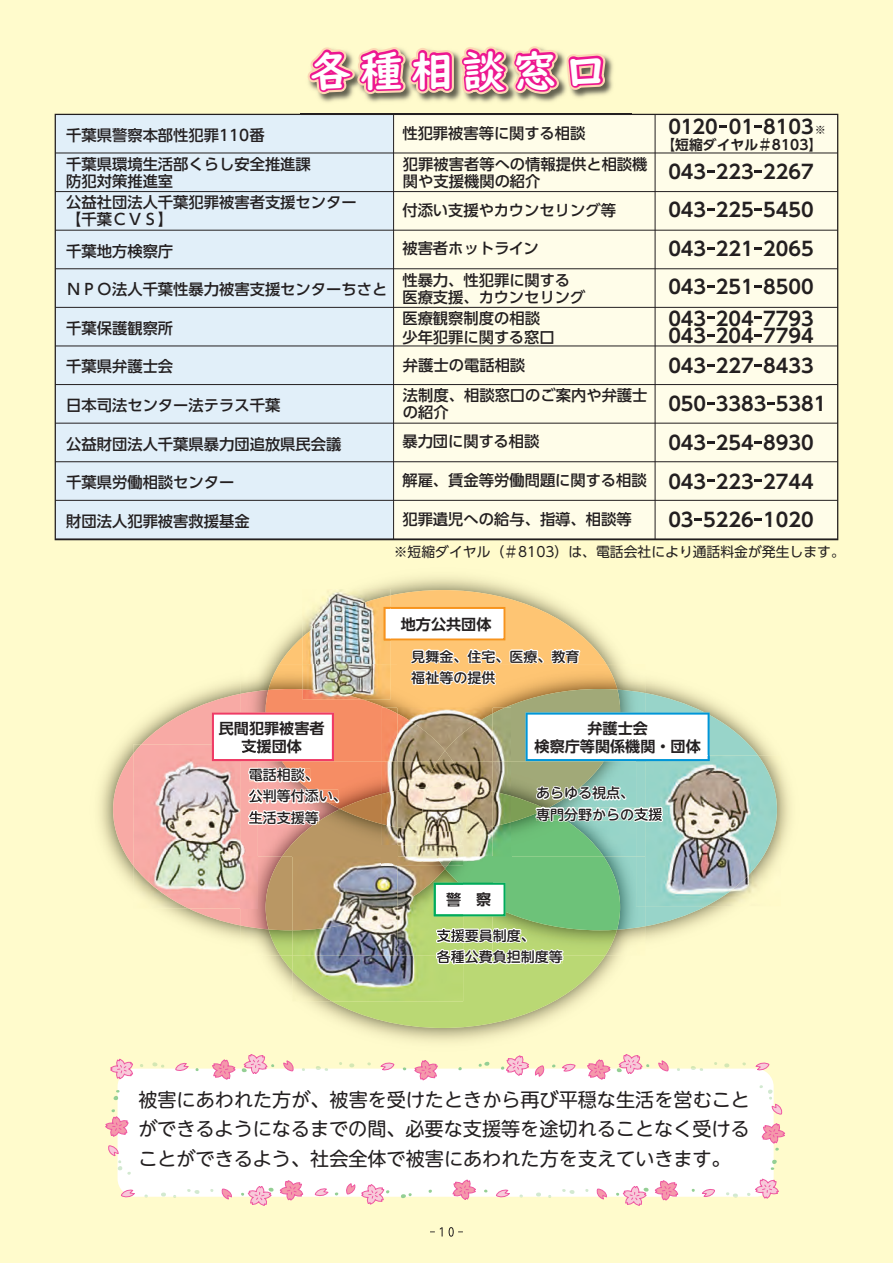
<style>
.page{position:relative;width:893px;height:1263px;background:#fffbcc}
.page>*{position:absolute;margin:0;border:0;box-sizing:border-box;transform-origin:0 0}
.t1{font:700 42.45px "UD Digi Kyokasho Std N";letter-spacing:.2em;color:#fff}
.t2{font:700 19.2px/38.5px "UD Shin Go Pro De";color:#231f20}
.t3{font:19.2px/29.7px "UD Shin M Go Pro";color:#231f20;text-align:justify}
.t4{font:500 15.3px/17px "UD Shin Go Pro";color:#231f20}
.t5{font:700 14.85px/17.9px "UD Shin Go Pro De";color:#231f20;text-align:center}
.t6{font:500 13.8px/21.3px "UD Shin M Go Pro";color:#231f20}
.t7{font:13.8px "UD Shin Go Pro";color:#231f20}
.t8{font:700 13.8px "UD Shin Go Pro De";color:#231f20}
.s1{font-size:11.1px}
</style>
<div class="page">
<img style="left:99px;top:760px;width:14px;height:100px">
<div style="left:118px;top:1068px;width:656px;height:129px;background:#fff;border-radius:18px"></div>
<svg style="left:55px;top:115px;width:783px;height:424px;background:#eff4ed"></svg>
<hr style="left:55px;top:114px;width:783px;height:1px;background:#231f20">
<hr style="left:55px;top:153px;width:783px;height:1px;background:#231f20">
<hr style="left:55px;top:191px;width:783px;height:1px;background:#231f20">
<hr style="left:55px;top:230px;width:783px;height:1px;background:#231f20">
<hr style="left:55px;top:268px;width:783px;height:1px;background:#231f20">
<hr style="left:55px;top:307px;width:783px;height:1px;background:#231f20">
<hr style="left:55px;top:346px;width:783px;height:1px;background:#231f20">
<img style="left:301px;top:101px;width:330px;height:18px">
<svg style="left:307px;top:46px;width:306px;height:55px"></svg>
<hr style="left:55px;top:384px;width:783px;height:1px;background:#231f20">
<hr style="left:55px;top:423px;width:783px;height:1px;background:#231f20">
<hr style="left:55px;top:461px;width:783px;height:1px;background:#231f20">
<hr style="left:55px;top:500px;width:783px;height:1px;background:#231f20">
<hr style="left:55px;top:539px;width:783px;height:1px;background:#231f20">
<hr style="left:655px;top:114px;width:1px;height:426px;background:#231f20">
<hr style="left:393px;top:114px;width:1px;height:426px;background:#231f20">
<svg style="left:707px;top:170px;width:8px;height:2px"></svg>
<svg style="left:754px;top:170px;width:8px;height:2px"></svg>
<svg style="left:707px;top:209px;width:8px;height:2px"></svg>
<svg style="left:754px;top:209px;width:8px;height:2px"></svg>
<svg style="left:707px;top:247px;width:8px;height:2px"></svg>
<svg style="left:754px;top:247px;width:8px;height:2px"></svg>
<svg style="left:707px;top:286px;width:8px;height:2px"></svg>
<svg style="left:754px;top:286px;width:8px;height:2px"></svg>
<svg style="left:707px;top:317px;width:8px;height:2px"></svg>
<svg style="left:754px;top:317px;width:8px;height:2px"></svg>
<svg style="left:707px;top:334px;width:8px;height:2px"></svg>
<svg style="left:754px;top:334px;width:8px;height:2px"></svg>
<svg style="left:707px;top:364px;width:8px;height:2px"></svg>
<svg style="left:754px;top:364px;width:8px;height:2px"></svg>
<svg style="left:707px;top:403px;width:8px;height:2px"></svg>
<svg style="left:767px;top:403px;width:8px;height:2px"></svg>
<svg style="left:707px;top:441px;width:8px;height:2px"></svg>
<svg style="left:754px;top:441px;width:8px;height:2px"></svg>
<svg style="left:707px;top:480px;width:8px;height:2px"></svg>
<svg style="left:754px;top:480px;width:8px;height:2px"></svg>
<svg style="left:694px;top:518px;width:8px;height:2px"></svg>
<svg style="left:754px;top:518px;width:8px;height:2px"></svg>
<svg style="left:760px;top:1085px;width:23px;height:30px"></svg>
<svg style="left:283px;top:1060px;width:11px;height:12px"></svg>
<svg style="left:242px;top:1054px;width:32px;height:20px"></svg>
<svg style="left:212px;top:1059px;width:24px;height:21px"></svg>
<svg style="left:175px;top:1063px;width:14px;height:8px"></svg>
<svg style="left:195px;top:1068px;width:4px;height:3px"></svg>
<svg style="left:380px;top:1062px;width:15px;height:9px"></svg>
<svg style="left:414px;top:1060px;width:24px;height:21px"></svg>
<svg style="left:403px;top:1067px;width:4px;height:4px"></svg>
<svg style="left:552px;top:1064px;width:24px;height:8px"></svg>
<svg style="left:140px;top:1062px;width:24px;height:5px"></svg>
<svg style="left:316px;top:1062px;width:55px;height:9px"></svg>
<svg style="left:658px;top:1060px;width:11px;height:12px"></svg>
<svg style="left:617px;top:1054px;width:32px;height:20px"></svg>
<svg style="left:587px;top:1059px;width:24px;height:21px"></svg>
<svg style="left:755px;top:1062px;width:15px;height:9px"></svg>
<svg style="left:691px;top:1062px;width:55px;height:9px"></svg>
<svg style="left:458px;top:1056px;width:87px;height:21px"></svg>
<svg style="left:105px;top:1059px;width:28px;height:116px"></svg>
<svg style="left:596px;top:1188px;width:11px;height:12px"></svg>
<svg style="left:616px;top:1186px;width:32px;height:20px"></svg>
<svg style="left:654px;top:1181px;width:25px;height:20px"></svg>
<svg style="left:701px;top:1189px;width:14px;height:8px"></svg>
<svg style="left:495px;top:1189px;width:15px;height:8px"></svg>
<svg style="left:452px;top:1180px;width:24px;height:20px"></svg>
<svg style="left:484px;top:1189px;width:4px;height:4px"></svg>
<svg style="left:314px;top:1188px;width:15px;height:8px"></svg>
<svg style="left:335px;top:1192px;width:3px;height:4px"></svg>
<svg style="left:726px;top:1124px;width:59px;height:75px"></svg>
<svg style="left:536px;top:1189px;width:52px;height:9px"></svg>
<svg style="left:221px;top:1188px;width:11px;height:12px"></svg>
<svg style="left:241px;top:1186px;width:32px;height:20px"></svg>
<svg style="left:279px;top:1181px;width:25px;height:20px"></svg>
<svg style="left:121px;top:1189px;width:14px;height:8px"></svg>
<svg style="left:161px;top:1189px;width:52px;height:9px"></svg>
<svg style="left:346px;top:1183px;width:86px;height:22px"></svg>
<img style="left:777px;top:756px;width:4px;height:150px">
<img style="left:758px;top:756px;width:19px;height:150px">
<img style="left:113px;top:590px;width:645px;height:438px">
<img style="left:302px;top:589px;width:89px;height:6px">
<img style="left:302px;top:595px;width:89px;height:104px">
<img style="left:302px;top:689px;width:60px;height:10px">
<img style="left:383px;top:607px;width:8px;height:34px">
<svg style="left:430px;top:1227px;width:33px;height:10px"></svg>
<svg style="left:719px;top:125px;width:8px;height:2px"></svg>
<svg style="left:754px;top:125px;width:8px;height:2px"></svg>
<p class="t4" style="left:66px;top:126px;width:200px">千葉県警察本部性犯罪110番</p>
<h1 class="t1" style="left:310px;top:38px;width:299px">各種相談窓口</h1>
<p class="t4" style="left:402px;top:124px;width:184px">性犯罪被害等に関する相談</p>
<p class="t4" style="left:66px;top:155px;width:246px">千葉県環境生活部くらし安全推進課防犯対策推進室</p>
<p class="t4" style="left:66px;top:193px;width:292px">公益社団法人千葉犯罪被害者支援センター【千葉ＣＶＳ】</p>
<p class="t4" style="left:66px;top:242px;width:109px">千葉地方検察庁</p>
<p class="t4" style="left:66px;top:280px;width:323px">ＮＰＯ法人千葉性暴力被害支援センターちさと</p>
<p class="t4" style="left:66px;top:319px;width:109px">千葉保護観察所</p>
<p class="t4" style="left:66px;top:358px;width:109px">千葉県弁護士会</p>
<p class="t4" style="left:66px;top:396px;width:216px">日本司法センター法テラス千葉</p>
<p class="t4" style="left:66px;top:435px;width:277px">公益財団法人千葉県暴力団追放県民会議</p>
<p class="t4" style="left:66px;top:473px;width:170px">千葉県労働相談センター</p>
<p class="t4" style="left:66px;top:512px;width:185px">財団法人犯罪被害救援基金</p>
<p class="t4" style="left:403px;top:155px;width:246px;line-height:17.5px">犯罪被害者等への情報提供と相談機関や支援機関の紹介</p>
<p class="t4" style="left:402px;top:201px;width:215px">付添い支援やカウンセリング等</p>
<p class="t4" style="left:402px;top:240px;width:138px">被害者ホットライン</p>
<p class="t4" style="left:402px;top:271px;width:185px">性暴力、性犯罪に関する医療支援、カウンセリング</p>
<p class="t4" style="left:402px;top:309px;width:154px;line-height:18.3px">医療観察制度の相談少年犯罪に関する窓口</p>
<p class="t4" style="left:403px;top:357px;width:124px">弁護士の電話相談</p>
<p class="t4" style="left:403px;top:386px;width:246px;line-height:17.5px">法制度、相談窓口のご案内や弁護士の紹介</p>
<p class="t4" style="left:402px;top:433px;width:139px">暴力団に関する相談</p>
<p class="t4" style="left:402px;top:471px;width:246px">解雇、賃金等労働問題に関する相談</p>
<p class="t4" style="left:402px;top:510px;width:231px">犯罪遺児への給与、指導、相談等</p>
<p class="t2" style="left:668px;top:107px;width:159px">0120 01 8103<span class="s1">※</span></p>
<p class="t8" style="left:661px;top:134px;width:162px">【短縮ダイヤル＃8103】</p>
<p class="t2" style="left:668px;top:152px;width:147px;text-align:justify">043 223 2267<br>043 225 5450<br>043 221 2065<br>043 251 8500</p>
<p class="t2" style="left:668px;top:309px;width:147px;line-height:17.5px">043 204 7793<br>043 204 7794</p>
<p class="t2" style="left:668px;top:346px;width:160px">043 227 8433<br>050 3383 5381<br>043 254 8930<br>043 223 2744<br>03 5226 1020</p>
<p class="t7" style="left:394px;top:540px;width:453px">※短縮ダイヤル（＃8103）は、電話会社により通話料金が発生します。</p>
<p class="t5" style="left:401px;top:615px;width:92px">地方公共団体</p>
<p class="t5" style="left:219px;top:719px;width:107px">民間犯罪被害者支援団体</p>
<p class="t6" style="left:249px;top:764px;width:100px">電話相談、<br>公判等付添い、生活支援等</p>
<p class="t6" style="left:411px;top:645px;width:170px">見舞金、住宅、医療、教育福祉等の提供</p>
<p class="t5" style="left:535px;top:719px;width:168px">弁護士会<br>検察庁等関係機関・団体</p>
<p class="t5" style="left:446px;top:890px;width:47px">警　察</p>
<p class="t6" style="left:536px;top:782px;width:128px">あらゆる視点、<br>専門分野からの支援</p>
<p class="t6" style="left:437px;top:924px;width:128px">支援要員制度、<br>各種公費負担制度等</p>
<p class="t3" style="left:138px;top:1083px;width:613px">被害にあわれた方が、被害を受けたときから再び平穏な生活を営むことができるようになるまでの間、必要な支援等を途切れることなく受けることができるよう、社会全体で被害にあわれた方を支えていきます。</p>
</div>
